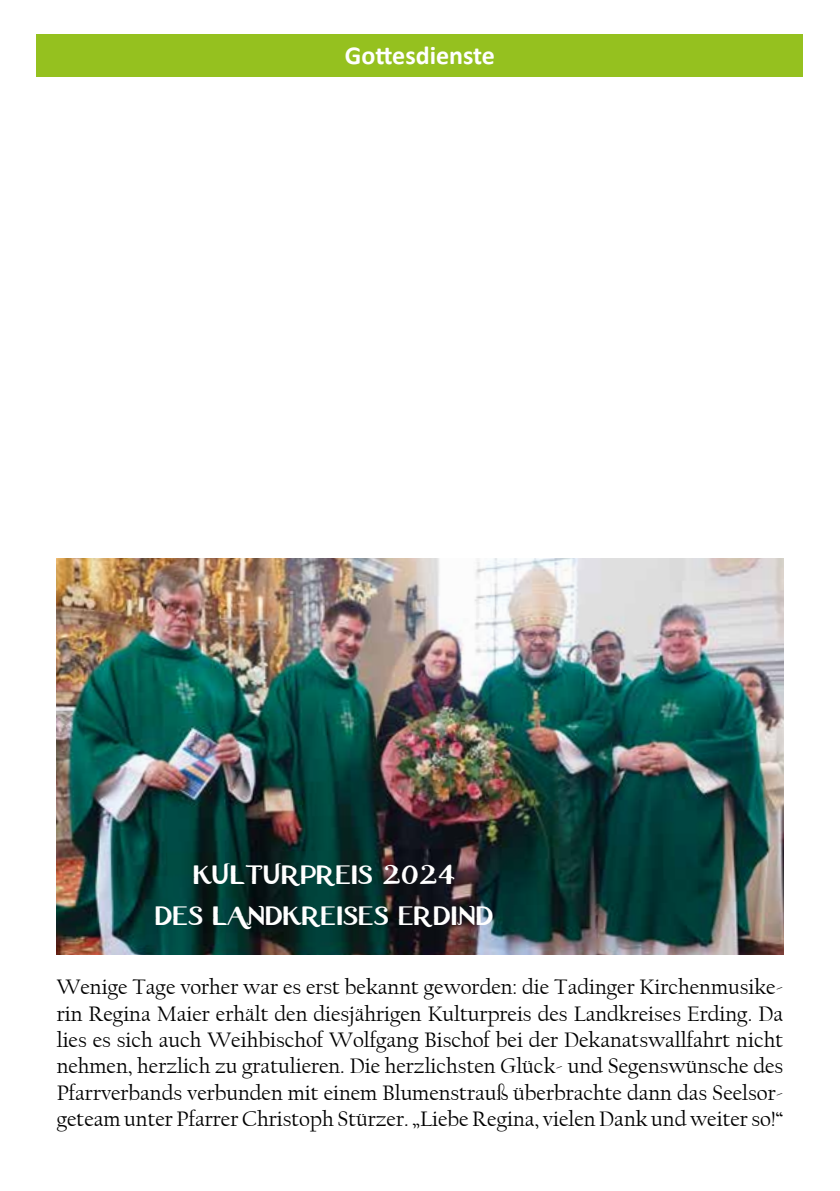
<style>
.page{position:relative;width:840px;height:1191px;background:#fff}
.page>*{position:absolute;margin:0;border:0;box-sizing:border-box;transform-origin:0 0}
.t1{font:34px/40.8px "Madrigal";color:#fff;text-align:center}
.t2{font:700 26px "Calibri";color:#fff}
.t3{font:22px/26.4px "Californian FB";color:#000;text-align:justify}
</style>
<div class="page">
<img style="left:57px;top:558px;width:725px;height:396px">
<div style="left:37px;top:34px;width:765px;height:43px;background:#95c11f"></div>
<p class="t2" style="left:345px;top:37px;width:151px">Gottesdienste</p>
<h1 class="t1" style="left:154px;top:852px;width:340px">KULTURPREIS 2024<br>DES LANDKREISES ERDIND</h1>
<p class="t3" style="left:57px;top:974px;width:727px">Wenige Tage vorher war es erst bekannt geworden: die Tadinger Kirchenmusike&shy;rin Regina Maier erhält den diesjährigen Kulturpreis des Landkreises Erding. Da lies es sich auch Weihbischof Wolfgang Bischof bei der Dekanatswallfahrt nicht nehmen, herzlich zu gratulieren. Die herzlichsten Glück- und Segenswünsche des Pfarrverbands verbunden mit einem Blumenstrauß überbrachte dann das Seelsor&shy;geteam unter Pfarrer Christoph Stürzer. „Liebe Regina, vielen Dank und weiter so!“</p>
</div>
